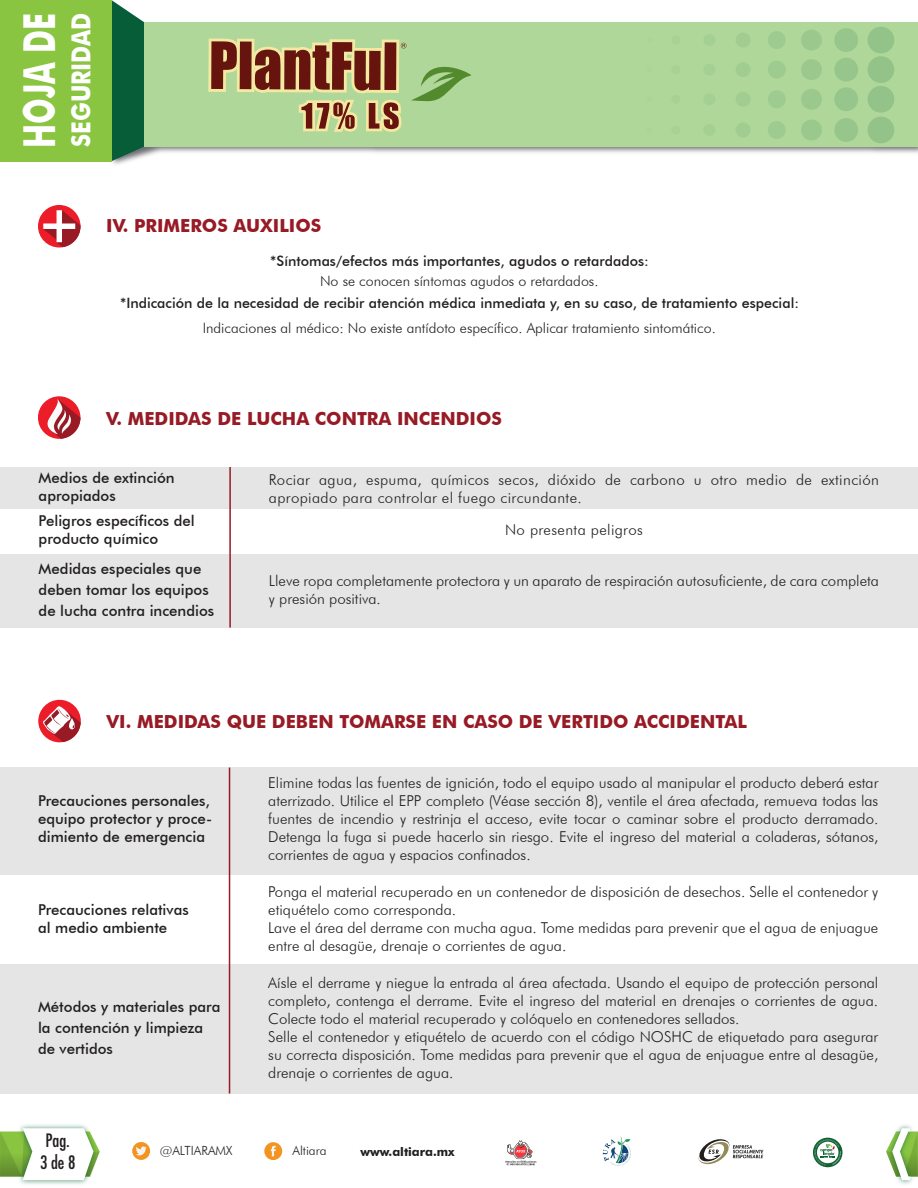
<style>
.page{position:relative;width:918px;height:1188px;background:#fff}
.page>*{position:absolute;margin:0;border:0;box-sizing:border-box;transform-origin:0 0}
.t1{font:700 44.1px "Futura BT";color:#fff;scale:.68 1}
.t2{font:700 26.25px "Futura BT";color:#fff;scale:.85 1}
.t3{font:700 18px "Futura BT";color:#971a25}
.t4{font:condensed 18px/21.6px "Futura Std";color:#231f20;text-align:center}
.t5{font:300 15px/18px "Futura BT";color:#231f20}
.t6{font:500 15px/18px "Futura BT";color:#231f20}
.t7{font:300 15px/18px "Futura BT";letter-spacing:.025em;color:#231f20}
.t8{font:500 14.25px "Futura BT";color:#231f20}
.t9{font:300 14.25px "Futura BT";color:#231f20}
.t10{font:300 12.6px "Futura BT";color:#231f20}
.t11{font:700 12px "Futura BT";color:#231f20}
</style>
<div class="page">
<img style="left:56px;top:146px;width:862px;height:63px">
<img style="left:20px;top:1124px;width:128px;height:61px">
<svg style="left:0;top:1128px;width:100px;height:52px"></svg>
<div style="left:264px;top:1142px;width:18px;height:18px;background:#f49420;border-radius:50%"></div>
<svg style="left:271px;top:1146px;width:5px;height:10px"></svg>
<svg style="left:132px;top:1142px;width:18px;height:18px"></svg>
<svg style="left:136px;top:1146px;width:11px;height:9px"></svg>
<svg style="left:813px;top:1138px;width:25px;height:29px"></svg>
<svg style="left:698px;top:1139px;width:65px;height:26px"></svg>
<svg style="left:602px;top:1136px;width:29px;height:30px"></svg>
<svg style="left:505px;top:1141px;width:31px;height:25px"></svg>
<img style="left:838px;top:1074px;width:80px;height:110px">
<svg style="left:886px;top:1128px;width:32px;height:52px"></svg>
<div style="left:1px;top:467px;width:917px;height:42px;background:#e4e5e4"></div>
<div style="left:1px;top:554px;width:917px;height:74px;background:#e4e5e4"></div>
<div style="left:0;top:768px;width:917px;height:107px;background:#e4e5e4"></div>
<div style="left:0;top:964px;width:917px;height:130px;background:#e4e5e4"></div>
<hr style="left:229px;top:768px;width:1px;height:326px;background:#971a25">
<div style="left:38px;top:700px;width:43px;height:42px;background:#ec1c29;border-radius:50%"></div>
<svg style="left:43px;top:706px;width:38px;height:36px"></svg>
<svg style="left:111px;top:0;width:33px;height:161px;background:#226e4b"></svg>
<div style="left:144px;top:22px;width:774px;height:124px;background:#aed799"></div>
<div style="left:868px;top:117px;width:26px;height:26px;background:#93c389;border-radius:50%"></div>
<div style="left:868px;top:27px;width:26px;height:26px;background:#93c389;border-radius:50%"></div>
<div style="left:868px;top:56px;width:26px;height:27px;background:#93c389;border-radius:50%"></div>
<div style="left:868px;top:86px;width:26px;height:27px;background:#93c389;border-radius:50%"></div>
<div style="left:834px;top:118px;width:24px;height:24px;background:#97c68c;border-radius:50%"></div>
<div style="left:834px;top:28px;width:24px;height:24px;background:#97c68c;border-radius:50%"></div>
<div style="left:834px;top:58px;width:24px;height:24px;background:#97c68c;border-radius:50%"></div>
<div style="left:834px;top:87px;width:24px;height:24px;background:#97c68c;border-radius:50%"></div>
<div style="left:801px;top:89px;width:21px;height:21px;background:#9ac88d;border-radius:50%"></div>
<div style="left:801px;top:59px;width:21px;height:21px;background:#9ac88d;border-radius:50%"></div>
<div style="left:801px;top:30px;width:21px;height:21px;background:#9ac88d;border-radius:50%"></div>
<div style="left:801px;top:120px;width:21px;height:20px;background:#9ac88d;border-radius:50%"></div>
<div style="left:768px;top:61px;width:18px;height:18px;background:#9ecb8f;border-radius:50%"></div>
<div style="left:768px;top:90px;width:18px;height:18px;background:#9ecb8f;border-radius:50%"></div>
<div style="left:768px;top:31px;width:18px;height:18px;background:#9ecb8f;border-radius:50%"></div>
<div style="left:768px;top:121px;width:18px;height:18px;background:#9ecb8f;border-radius:50%"></div>
<div style="left:736px;top:33px;width:15px;height:15px;background:#a1cd91;border-radius:50%"></div>
<div style="left:736px;top:122px;width:15px;height:16px;background:#a1cd91;border-radius:50%"></div>
<div style="left:736px;top:92px;width:15px;height:15px;background:#a1cd91;border-radius:50%"></div>
<div style="left:736px;top:62px;width:15px;height:15px;background:#a1cd91;border-radius:50%"></div>
<div style="left:703px;top:93px;width:13px;height:12px;background:#a4d093;border-radius:50%"></div>
<div style="left:703px;top:64px;width:13px;height:12px;background:#a4d093;border-radius:50%"></div>
<div style="left:703px;top:34px;width:13px;height:12px;background:#a4d093;border-radius:50%"></div>
<div style="left:703px;top:124px;width:13px;height:12px;background:#a4d093;border-radius:50%"></div>
<div style="left:671px;top:125px;width:9px;height:10px;background:#a8d295;border-radius:50%"></div>
<div style="left:671px;top:95px;width:9px;height:9px;background:#a8d295;border-radius:50%"></div>
<div style="left:671px;top:65px;width:9px;height:9px;background:#a8d295;border-radius:50%"></div>
<div style="left:671px;top:36px;width:9px;height:9px;background:#a8d295;border-radius:50%"></div>
<div style="left:0;top:0;width:111px;height:161px;background:#8ac541"></div>
<hr style="left:229px;top:467px;width:2px;height:161px;background:#971a25">
<div style="left:38px;top:205px;width:43px;height:43px;background:#ec1c29;border-radius:50%"></div>
<svg style="left:43px;top:210px;width:38px;height:37px"></svg>
<div style="left:38px;top:396px;width:42px;height:43px;background:#ec1c29;border-radius:50%"></div>
<svg style="left:48px;top:399px;width:32px;height:40px"></svg>
<svg style="left:208px;top:39px;width:263px;height:93px"></svg>
<h1 class="t1" style="left:13px;top:148px;width:200px;rotate:-90deg">HOJA DE</h1>
<h2 class="t2" style="left:65px;top:147px;width:159px;rotate:-90deg">SEGURIDAD</h2>
<p class="t3" style="left:106px;top:214px;width:216px">IV. PRIMEROS AUXILIOS</p>
<p class="t8" style="left:270px;top:253px;width:380px">*Síntomas/efectos más importantes, agudos o retardados:</p>
<p class="t9" style="left:320px;top:272px;width:280px">No se conocen síntomas agudos o retardados.</p>
<p class="t8" style="left:120px;top:294px;width:681px">*Indicación de la necesidad de recibir atención médica inmediata y, en su caso, de tratamiento especial:</p>
<p class="t9" style="left:203px;top:319px;width:515px">Indicaciones al médico: No existe antídoto específico. Aplicar tratamiento sintomático.</p>
<p class="t3" style="left:106px;top:408px;width:397px">V. MEDIDAS DE LUCHA CONTRA INCENDIOS</p>
<p class="t6" style="left:39px;top:469px;width:138px">Medios de extinción apropiados</p>
<p class="t6" style="left:39px;top:512px;width:158px">Peligros específicos del producto químico</p>
<p class="t6" style="left:39px;top:558px;width:177px;line-height:21px">Medidas especiales que deben tomar los equipos de lucha contra incendios</p>
<p class="t7" style="left:269px;top:470px;width:612px">Rociar agua, espuma, químicos secos, dióxido de carbono u otro medio de extinción apropiado para controlar el fuego circundante.</p>
<p class="t7" style="left:505px;top:521px;width:139px">No presenta peligros</p>
<p class="t5" style="left:269px;top:571px;width:612px">Lleve ropa completamente protectora y un aparato de respiración autosuficiente, de cara completa y presión positiva.</p>
<p class="t3" style="left:107px;top:711px;width:642px">VI. MEDIDAS QUE DEBEN TOMARSE EN CASO DE VERTIDO ACCIDENTAL</p>
<p class="t6" style="left:38px;top:792px;width:176px">Precauciones personales, equipo protector y proce&shy;dimiento de emergencia</p>
<p class="t6" style="left:38px;top:900px;width:152px">Precauciones relativas al medio ambiente</p>
<p class="t6" style="left:38px;top:996px;width:184px;line-height:21px">Métodos y materiales para la contención y limpieza de vertidos</p>
<p class="t5" style="left:268px;top:774px;width:612px;text-align:justify">Elimine todas las fuentes de ignición, todo el equipo usado al manipular el producto deberá estar aterrizado. Utilice el EPP completo (Véase sección 8), ventile el área afectada, remueva todas las fuentes de incendio y restrinja el acceso, evite tocar o caminar sobre el producto derramado.<br>Detenga la fuga si puede hacerlo sin riesgo. Evite el ingreso del material a coladeras, sótanos, corrientes de agua y espacios confinados.</p>
<p class="t5" style="left:268px;top:882px;width:612px">Ponga el material recuperado en un contenedor de disposición de desechos. Selle el contenedor y etiquételo como corresponda.<br>Lave el área del derrame con mucha agua. Tome medidas para prevenir que el agua de enjuague entre al desagüe, drenaje o corrientes de agua.</p>
<p class="t5" style="left:268px;top:974px;width:612px">Aísle el derrame y niegue la entrada al área afectada. Usando el equipo de protección personal completo, contenga el derrame. Evite el ingreso del material en drenajes o corrientes de agua.<br>Colecte todo el material recuperado y colóquelo en contenedores sellados.<br>Selle el contenedor y etiquételo de acuerdo con el código NOSHC de etiquetado para asegurar su correcta disposición. Tome medidas para prevenir que el agua de enjuague entre al desagüe, drenaje o corrientes de agua.</p>
<p class="t4" style="left:40px;top:1130px;width:37px">Pag.<br>3 de 8</p>
<p class="t10" style="left:160px;top:1143px;width:74px">@ALTIARAMX</p>
<p class="t10" style="left:292px;top:1143px;width:36px">Altiara</p>
<p class="t11" style="left:361px;top:1144px;width:96px">www.altiara.mx</p>
</div>
